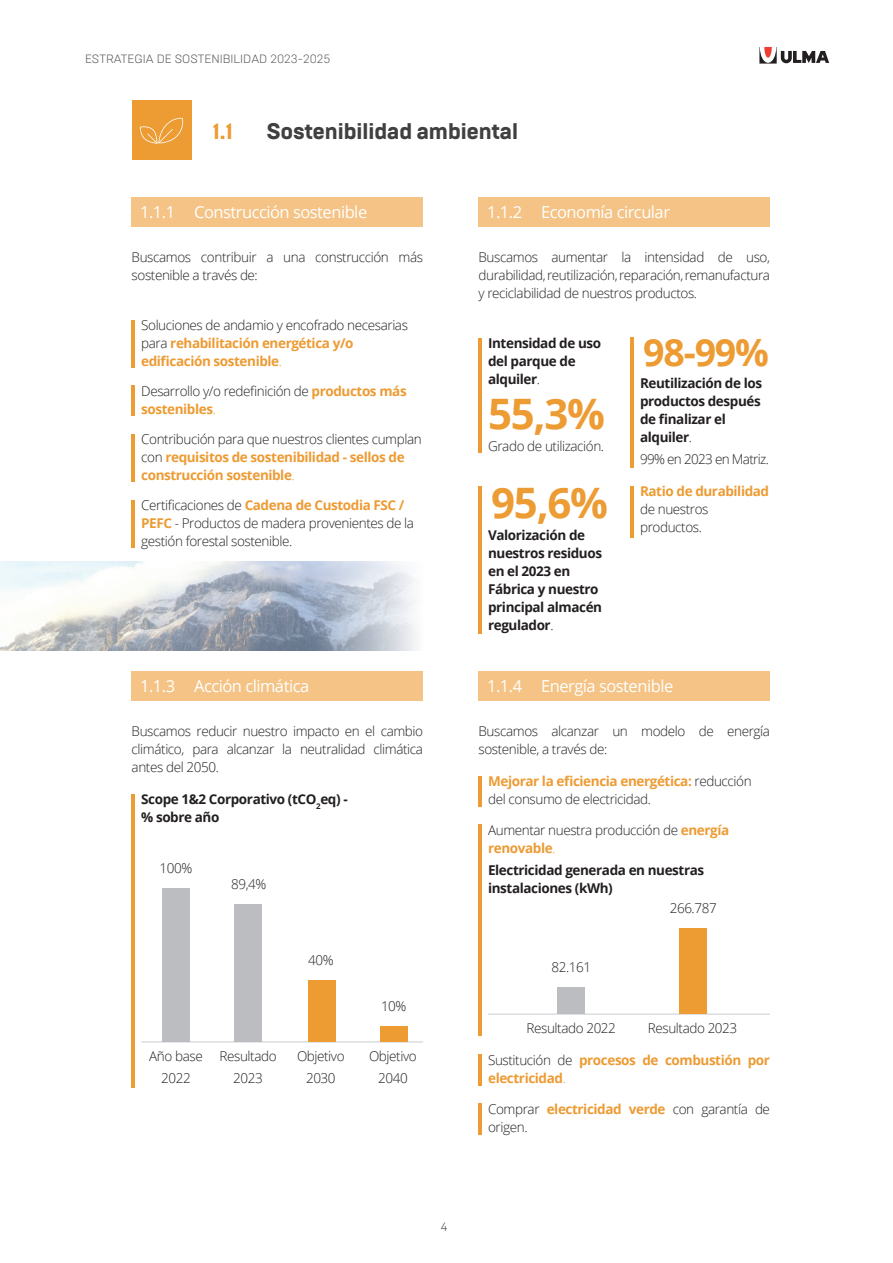
<style>
.page{position:relative;width:893px;height:1263px;background:#fff}
.page>*{position:absolute;margin:0;border:0;box-sizing:border-box;transform-origin:0 0}
.t1{font:700 42px "Open Sans";color:#ed9b33}
.t2{font:700 37.5px "Open Sans";color:#ed9b33}
.t3{font:800 22.5px "Brutal Type";letter-spacing:-.03em;color:#404040}
.t4{font:800 22.5px "Brutal Type";color:#ed9b33}
.t5{font:16.5px "Open Sans";letter-spacing:-.03em;color:#fff}
.t6{font:300 13.5px/18px "Open Sans";letter-spacing:-.03em;color:#231f20}
.t7{font:700 13.5px/18px "Open Sans";letter-spacing:-.03em;color:#ed9b33}
.t8{font:700 13.5px/18px "Open Sans";letter-spacing:-.03em;color:#231f20}
.t9{font:300 13.5px "Open Sans";letter-spacing:-.05em;color:#231f20}
.t10{font:300 12px "Brutal Type";color:#57585a}
.t11{font:300 12px "Brutal Type";color:#404040}
.s1{font-weight:300;color:#231f20}
.s2{font-weight:300}
.s3{font-weight:700;color:#ed9b33}
.s4{color:#ed9b33}
</style>
<div class="page">
<svg style="left:759px;top:47px;width:70px;height:17px"></svg>
<div style="left:132px;top:100px;width:59px;height:60px;background:#ed9b33"></div>
<svg style="left:140px;top:117px;width:44px;height:27px"></svg>
<img style="left:0;top:561px;width:417px;height:90px">
<div style="left:132px;top:197px;width:291px;height:30px;background:#f4c385"></div>
<div style="left:479px;top:671px;width:291px;height:29px;background:#f4c385"></div>
<div style="left:132px;top:671px;width:291px;height:29px;background:#f4c385"></div>
<div style="left:479px;top:197px;width:291px;height:30px;background:#f4c385"></div>
<hr style="left:141px;top:1041px;width:282px;height:2px;background:#dcdddf">
<div style="left:162px;top:888px;width:28px;height:154px;background:#bcbdc0"></div>
<div style="left:234px;top:904px;width:28px;height:138px;background:#bcbdc0"></div>
<div style="left:308px;top:980px;width:28px;height:62px;background:#ed9b33"></div>
<div style="left:380px;top:1026px;width:27px;height:16px;background:#ed9b33"></div>
<hr style="left:132px;top:320px;width:3px;height:48px;background:#ed9b33">
<hr style="left:479px;top:776px;width:3px;height:30px;background:#ed9b33">
<hr style="left:132px;top:794px;width:3px;height:293px;background:#ed9b33">
<hr style="left:479px;top:338px;width:3px;height:115px;background:#ed9b33">
<hr style="left:479px;top:486px;width:3px;height:148px;background:#ed9b33">
<hr style="left:630px;top:338px;width:4px;height:130px;background:#ed9b33">
<hr style="left:630px;top:486px;width:4px;height:52px;background:#ed9b33">
<hr style="left:132px;top:434px;width:3px;height:48px;background:#ed9b33">
<hr style="left:479px;top:1054px;width:3px;height:31px;background:#ed9b33">
<hr style="left:132px;top:500px;width:3px;height:48px;background:#ed9b33">
<hr style="left:479px;top:1103px;width:3px;height:32px;background:#ed9b33">
<hr style="left:132px;top:386px;width:3px;height:30px;background:#ed9b33">
<hr style="left:479px;top:824px;width:3px;height:212px;background:#ed9b33">
<hr style="left:488px;top:1013px;width:282px;height:2px;background:#dcdddf">
<div style="left:558px;top:987px;width:27px;height:26px;background:#bcbdc0"></div>
<div style="left:679px;top:928px;width:27px;height:85px;background:#ed9b33"></div>
<p class="t10" style="left:85px;top:52px;width:247px">ESTRATEGIA DE SOSTENIBILIDAD 2023-2025</p>
<h3 class="t4" style="left:213px;top:118px;width:22px">1.1</h3>
<h3 class="t3" style="left:267px;top:118px;width:253px">Sostenibilidad ambiental</h3>
<p class="t5" style="left:140px;top:201px;width:229px">1.1.1 Construcción sostenible</p>
<p class="t6" style="left:132px;top:248px;width:293px">Buscamos contribuir a una construcción más sostenible a través de:</p>
<p class="t7" style="left:141px;top:316px;width:268px"><span class="s1">Soluciones de andamio y encofrado necesarias para</span> rehabilitación energética y/o edificación sostenible<span class="s2">.</span></p>
<p class="t6" style="left:141px;top:382px;width:267px">Desarrollo y/o redefinición de <span class="s3">productos más sostenibles</span><span class="s4">.</span></p>
<p class="t7" style="left:141px;top:430px;width:282px"><span class="s1">Contribución para que nuestros clientes cumplan con</span> requisitos de sostenibilidad - sellos de construcción sostenible<span class="s2">.</span></p>
<p class="t6" style="left:141px;top:496px;width:274px">Certificaciones de <span class="s3">Cadena de Custodia FSC /<br>PEFC</span> - Productos de madera provenientes de la gestión forestal sostenible.</p>
<p class="t5" style="left:487px;top:201px;width:184px">1.1.2 Economía circular</p>
<p class="t6" style="left:479px;top:248px;width:293px;text-align:justify">Buscamos aumentar la intensidad de uso, durabilidad, reutilización, reparación, remanufactura y reciclabilidad de nuestros productos.</p>
<p class="t8" style="left:488px;top:334px;width:115px">Intensidad de uso del parque de alquiler<span class="s2">.</span></p>
<h1 class="t1" style="left:488px;top:384px;width:118px">55,3%</h1>
<p class="t6" style="left:488px;top:437px;width:118px">Grado de utilización.</p>
<h1 class="t1" style="left:491px;top:473px;width:118px">95,6%</h1>
<p class="t8" style="left:488px;top:526px;width:116px">Valorización de nuestros residuos en el 2023 en<br>Fábrica y nuestro principal almacén regulador<span class="s2">.</span></p>
<h2 class="t2" style="left:643px;top:326px;width:127px">98-99%</h2>
<p class="t8" style="left:640px;top:374px;width:124px">Reutilización de los productos después de finalizar el alquiler<span class="s2">.</span></p>
<p class="t9" style="left:640px;top:450px;width:130px">99% en 2023 en Matriz.</p>
<p class="t7" style="left:640px;top:482px;width:131px">Ratio de durabilidad</p>
<p class="t6" style="left:640px;top:500px;width:70px">de nuestros productos.</p>
<p class="t5" style="left:140px;top:675px;width:171px">1.1.3 Acción climática</p>
<p class="t5" style="left:487px;top:675px;width:188px">1.1.4 Energía sostenible</p>
<p class="t6" style="left:132px;top:722px;width:293px;text-align:justify">Buscamos reducir nuestro impacto en el cambio climático, para alcanzar la neutralidad climática antes del 2050.</p>
<p class="t6" style="left:479px;top:722px;width:293px">Buscamos alcanzar un modelo de energía sostenible, a través de:</p>
<p class="t7" style="left:488px;top:772px;width:265px">Mejorar la eficiencia energética: <span class="s1">reducción</span></p>
<p class="t8" style="left:141px;top:790px;width:208px">Scope 1&amp;2 Corporativo (tCO<sub>2</sub>eq) -</p>
<p class="t6" style="left:488px;top:790px;width:164px">del consumo de electricidad.</p>
<p class="t8" style="left:141px;top:808px;width:80px">% sobre año</p>
<p class="t6" style="left:160px;top:858px;width:34px">100%</p>
<p class="t6" style="left:231px;top:875px;width:37px">89,4%</p>
<p class="t6" style="left:308px;top:951px;width:27px">40%</p>
<p class="t6" style="left:149px;top:1044px;width:55px;line-height:22.2px;text-align:center">Año base<br>2022</p>
<p class="t6" style="left:220px;top:1044px;width:59px;line-height:22.2px;text-align:center">Resultado<br>2023</p>
<p class="t6" style="left:297px;top:1044px;width:49px;line-height:22.2px;text-align:center">Objetivo<br>2030</p>
<p class="t6" style="left:381px;top:997px;width:27px">10%</p>
<p class="t6" style="left:369px;top:1044px;width:49px;line-height:22.2px;text-align:center">Objetivo<br>2040</p>
<p class="t11" style="left:441px;top:1219px;width:8px">4</p>
<p class="t6" style="left:488px;top:821px;width:243px">Aumentar nuestra producción de <span class="s3">energía renovable</span><span class="s4">.</span></p>
<p class="t8" style="left:488px;top:861px;width:218px">Electricidad generada en nuestras instalaciones (kWh)</p>
<p class="t6" style="left:551px;top:957px;width:41px">82.161</p>
<p class="t6" style="left:527px;top:1018px;width:91px">Resultado 2022</p>
<p class="t6" style="left:670px;top:898px;width:49px">266.787</p>
<p class="t6" style="left:648px;top:1018px;width:91px">Resultado 2023</p>
<p class="t7" style="left:488px;top:1050px;width:283px"><span class="s1">Sustitución de</span> procesos de combustión por electricidad<span class="s2">.</span></p>
<p class="t6" style="left:488px;top:1099px;width:283px">Comprar <span class="s3">electricidad verde</span> con garantía de origen.</p>
</div>
